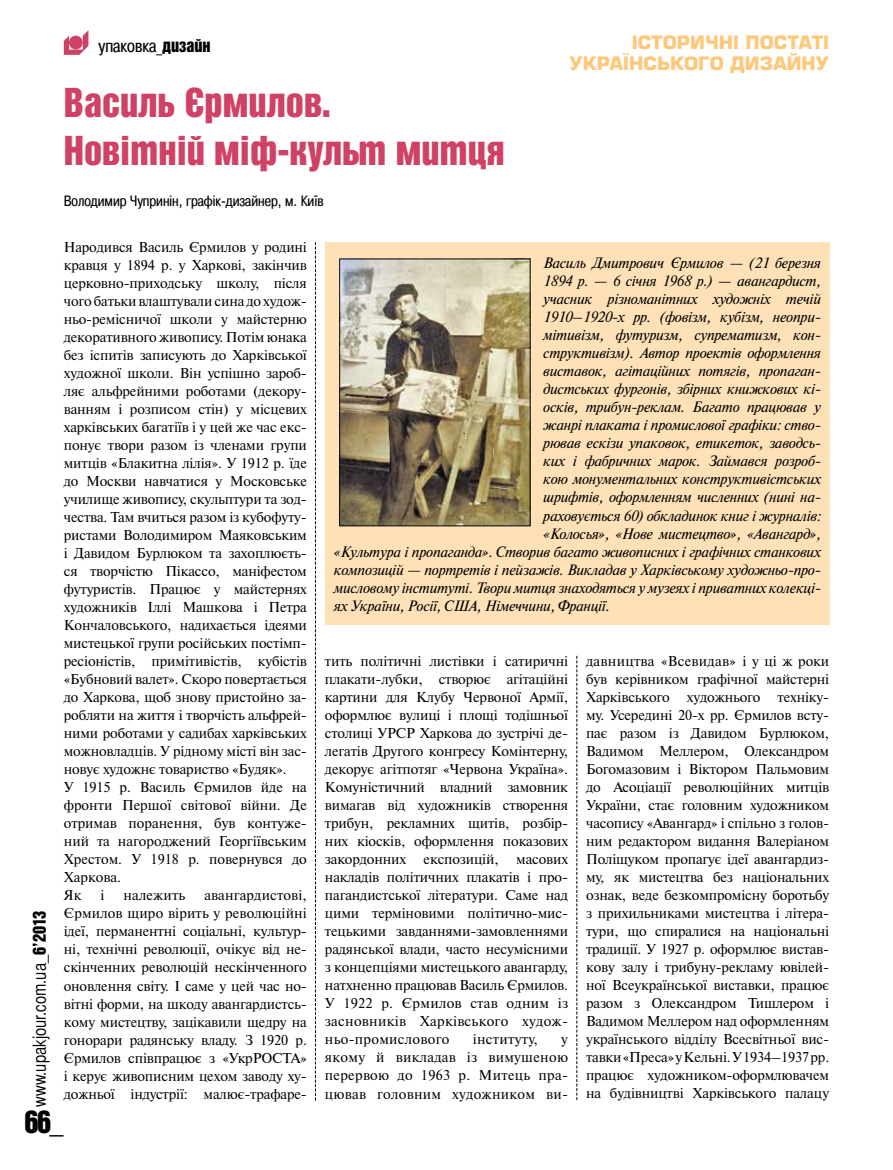
<style>
.page{position:relative;width:893px;height:1170px;background:#fff}
.page>*{position:absolute;margin:0;border:0;box-sizing:border-box;transform-origin:0 0}
.t1{font:40.5px/48.6px "Bastion Kontrast Alt C";color:#d04265}
.t2{font:31.5px "Bastion Kontrast Alt C";color:#000}
.t3{font:700 18px/21px "Europe";color:#fec779;text-align:right}
.t4{font:18px "Bastion C";color:#000}
.t5{font:18px "Pragmatica Cond C";color:#000}
.t6{font:italic 15px "Newton C";letter-spacing:-.02em;color:#000}
.t7{font:15px "Pragmatica Cond C";color:#000}
.t8{font:14.25px/18px "Newton C";letter-spacing:-.01em;color:#000;text-align:justify}
.t9{font:14.25px "Newton C";letter-spacing:.02em;color:#000}
.t10{font:14.25px "Newton C";letter-spacing:.01em;color:#000}
.s1{font-family:"Bastion Kontrast Alt C"}
</style>
<div class="page">
<svg style="left:315px;top:242px;width:1px;height:859px"></svg>
<svg style="left:577px;top:655px;width:1px;height:445px"></svg>
<svg style="left:64px;top:30px;width:24px;height:25px"></svg>
<div style="left:325px;top:242px;width:505px;height:383px;background:#ffe1b7"></div>
<img style="left:341px;top:260px;width:187px;height:264px">
<div style="left:339px;top:258px;width:191px;height:268px;border:1px solid #000"></div>
<p class="t4" style="left:29px;top:1106px;width:198px;rotate:-90deg">www.upakjour.com.ua_<span class="s1">6’2013</span></p>
<p class="t5" style="left:99px;top:35px;width:114px">упаковка_<span class="s1">дизайн</span></p>
<h1 class="t1" style="left:64px;top:78px;width:443px">Василь Єрмилов.<br>Новітній міф-культ митця</h1>
<p class="t7" style="left:64px;top:192px;width:261px">Володимир Чупринін, графік-дизайнер, м. Київ</p>
<p class="t3" style="left:569px;top:31px;width:261px">Історичні постаті українського дизайну</p>
<p class="t8" style="left:64px;top:238px;width:245px;text-align:left">Народився Василь Єрмилов у родині кравця у 1894 р. у Харкові, закінчив церковно-приходську школу, після чого батьки влаштували сина до худож&shy;ньо-ремісничої школи у майстерню декоративного живопису. Потім юнака без іспитів записують до Харківської художної школи. Він успішно зароб&shy;ляє альфрейними роботами (декору&shy;ванням і розписом стін) у місцевих харківських багатіїв і у цей же час екс&shy;понує твори разом із членами групи митців «Блакитна лілія». У 1912 р. їде до Москви навчатися у Московське училище живопису, скульптури та зод&shy;чества. Там вчиться разом із кубофуту&shy;ристами Володимиром Маяковським і Давидом Бурлюком та захоплюєть&shy;ся творчістю Пікассо, маніфестом футуристів. Працює у майстернях художників Іллі Машкова і Петра Кончаловського, надихається ідеями мистецької групи російських постімп&shy;ресіоністів, примітивістів, кубістів «Бубновий валет». Скоро повертається до Харкова, щоб знову пристойно за&shy;робляти на життя і творчість альфрей&shy;ними роботами у садибах харківських можновладців. У рідному місті він зас&shy;новує художнє товариство «Будяк».<br>У 1915 р. Василь Єрмилов йде на фронти Першої світової війни. Де отримав поранення, був контуже&shy;ний та нагороджений Георгіївським Хрестом. У 1918 р. повернувся до Харкова.<br>Як</p>
<p class="t8" style="left:64px;top:886px;width:245px;text-indent:141px">авангардистові, Єрмилов щиро вірить у революційні ідеї, перманентні соціальні, культур&shy;ні, технічні революції, очікує від не&shy;скінченних революцій нескінченного оновлення світу. І саме у цей час но&shy;вітні форми, на шкоду авангардистсь&shy;кому мистецтву, зацікавили щедру на гонорари радянську владу. З 1920 р.<br>Єрмилов співпрацює з «УкрРОСТА» і керує живописним цехом заводу ху&shy;дожньої індустрії: малює-трафаре-</p>
<p class="t8" style="left:101px;top:886px;width:5px">і</p>
<p class="t10" style="left:124px;top:887px;width:63px">належить</p>
<p class="t6" style="left:543px;top:255px;width:279px">Василь Дмитрович Єрмилов — (21 березня</p>
<p class="t6" style="left:543px;top:273px;width:279px">1894 р. — 6 січня 1968 р.) — авангардист,</p>
<p class="t6" style="left:543px;top:291px;width:279px">учасник різноманітних художніх течій</p>
<p class="t6" style="left:543px;top:309px;width:279px">1910–1920-х рр. (фовізм, кубізм, неопри-</p>
<p class="t6" style="left:543px;top:327px;width:279px">мітивізм, футуризм, супрематизм, кон-</p>
<p class="t6" style="left:543px;top:345px;width:279px">структивізм). Автор проектів оформлення</p>
<p class="t6" style="left:543px;top:363px;width:279px">виставок, агітаційних потягів, пропаган-</p>
<p class="t6" style="left:543px;top:381px;width:279px">дистських фургонів, збірних книжкових кі-</p>
<p class="t6" style="left:543px;top:399px;width:279px">осків, трибун-реклам. Багато працював у</p>
<p class="t6" style="left:543px;top:417px;width:279px">жанрі плаката і промислової графіки: ство-</p>
<p class="t6" style="left:543px;top:435px;width:277px">рював ескізи упаковок, етикеток, заводсь-</p>
<p class="t6" style="left:543px;top:453px;width:277px">ких і фабричних марок. Займався розроб-</p>
<p class="t6" style="left:543px;top:471px;width:279px">кою монументальних конструктивістських</p>
<p class="t6" style="left:543px;top:489px;width:279px">шрифтів, оформленням численних (нині на-</p>
<p class="t6" style="left:543px;top:507px;width:279px">раховується 60) обкладинок книг і журналів:</p>
<p class="t6" style="left:543px;top:525px;width:279px">«Колосья», «Нове мистецтво», «Авангард»,</p>
<p class="t6" style="left:334px;top:543px;width:489px">«Культура і пропаганда». Створив багато живописних і графічних станкових</p>
<p class="t6" style="left:334px;top:561px;width:489px">композицій — портретів і пейзажів. Викладав у Харківському художньо-про-</p>
<p class="t6" style="left:334px;top:579px;width:489px">мисловому інституті. Твори митця знаходяться у музеях і приватних колекці-</p>
<p class="t6" style="left:334px;top:597px;width:277px">ях України, Росії, США, Німеччини, Франції.</p>
<p class="t8" style="left:325px;top:652px;width:245px">тить політичні листівки і сатиричні плакати--лубки, створює агітаційні картини для Клубу Червоної Армії, оформлює вулиці і площі тодішньої столиці УРСР Харкова до зустрічі де&shy;легатів Другого конгресу Комінтерну, декорує агітпотяг «Червона Україна».<br>Комуністичний владний замовник вимагав від художників створення трибун, рекламних щитів, розбір&shy;них кіосків, оформлення показових закордонних експозицій, масових накладів політичних плакатів і про&shy;пагандистської літератури. Саме над цими терміновими політично-мис&shy;тецькими завданнями-замовленнями радянської влади, часто несумісними з концепціями мистецького авангарду, натхненно працював Василь Єрмилов.<br>У 1922 р. Єрмилов став одним із засновників Харківського худож&shy;ньо-промислового</p>
<p class="t9" style="left:473px;top:1031px;width:66px">інституту,</p>
<p class="t8" style="left:325px;top:1030px;width:245px;text-indent:236px">у якому й викладав із вимушеною перервою до 1963 р. Митець пра&shy;цював головним художником ви-</p>
<p class="t8" style="left:586px;top:652px;width:245px">давництва «Всевидав» і у ці ж роки був керівником графічної майстерні Харківського художнього техніку&shy;му. Усередині 20-х рр. Єрмилов всту&shy;пає разом із Давидом Бурлюком, Вадимом Меллером, Олександром Богомазовим і Віктором Пальмовим до Асоціації революційних митців України, стає головним художником часопису «Авангард» і спільно з голов&shy;ним редактором видання Валеріаном Поліщуком пропагує ідеї авангардиз&shy;му, як мистецтва без національних ознак, веде безкомпромісну боротьбу з прихильниками мистецтва і літера&shy;тури, що спиралися на національні традиції. У 1927 р. оформлює вистав&shy;кову залу і трибуну-рекламу ювілей&shy;ної Всеукраїнської виставки, працює разом з Олександром Тишлером і Вадимом Меллером над оформленням українського відділу Всесвітньої вис&shy;тавки «Преса» у Кельні. У 1934–1937 рр. працює художником-оформлювачем на будівництві Харківського палацу</p>
<h2 class="t2" style="left:25px;top:1105px;width:41px">66_</h2>
</div>
